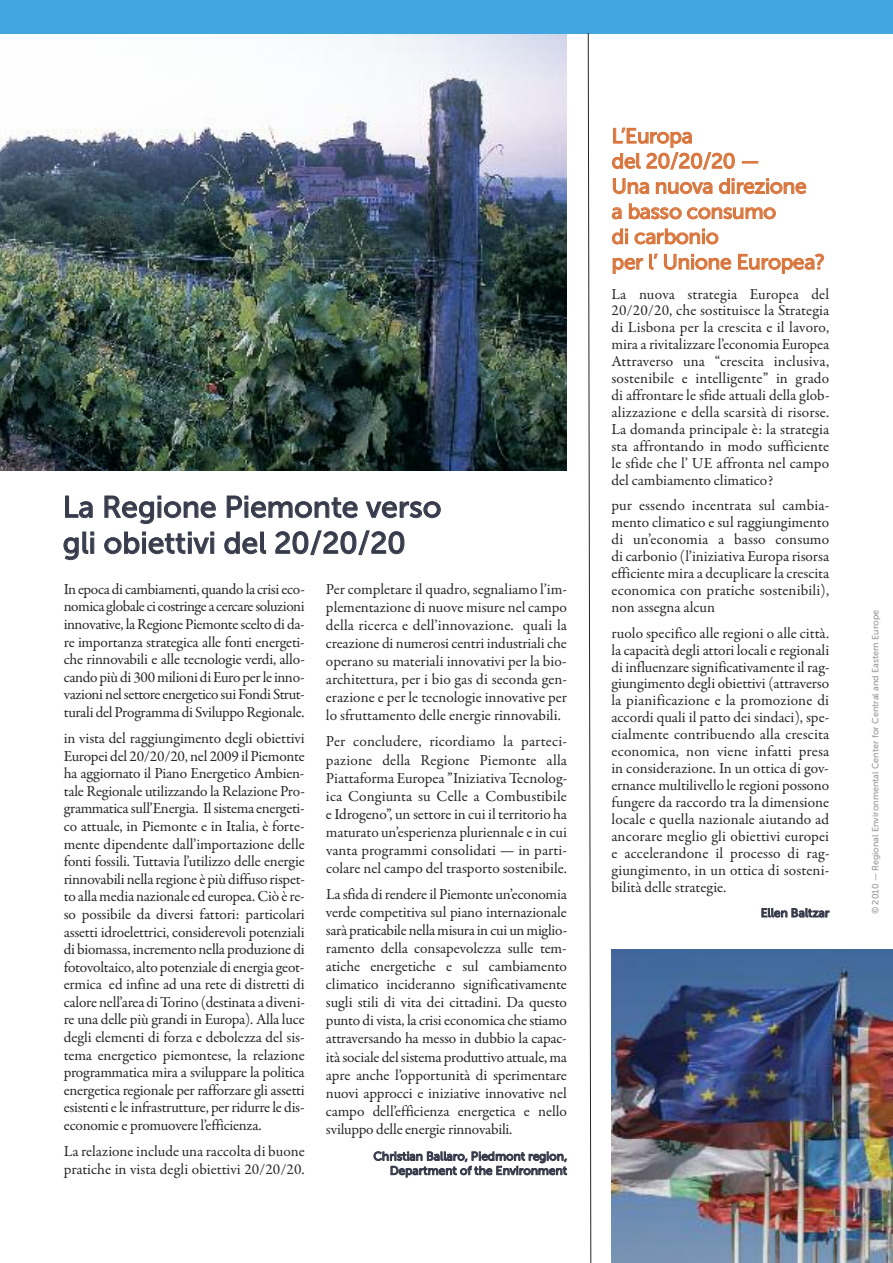
<style>
.page{position:relative;width:893px;height:1263px;background:#fff}
.page>*{position:absolute;margin:0;border:0;box-sizing:border-box;transform-origin:0 0}
.t1{font:30px/36px "Museo Sans 500";color:#363a4a}
.t2{font:21px/25.2px "Museo Sans 500";letter-spacing:-.015em;color:#d9753c}
.t3{font:15.3px/17px "Garamond Premr Pro";letter-spacing:-.005em;color:#272627;text-align:justify}
.t4{font:12px/14.2px "Museo Sans 500";color:#363a4a;text-align:right}
.t5{font:9px "Museo Sans 500";color:#999}
</style>
<div class="page">
<img style="left:0;top:34px;width:567px;height:437px">
<div style="left:0;top:0;width:893px;height:34px;background:#42a7df"></div>
<img style="left:611px;top:949px;width:282px;height:314px">
<svg style="left:587px;top:33px;width:5px;height:1230px"></svg>
<h1 class="t1" style="left:63px;top:489px;width:380px">La Regione Piemonte verso gli obiettivi del 20/20/20</h1>
<p class="t3" style="left:64px;top:581px;width:243px;line-height:17.5px">Inepoca dicambiamenti, quando lacrisieco&shy;nomica globalecicostringeacercaresoluzioni innovative, laRegionePiemontescelto di da&shy;re importanza strategica alle fonti energeti&shy;che rinnovabili e alle tecnologie verdi, allo&shy;cando più di 300milioni diEuro perleinno&shy;vazioninelsettoreenergetico suiFondi Strut&shy;turali delProgramma di SviluppoRegionale.</p>
<p class="t3" style="left:64px;top:731px;width:243px;line-height:17.5px">in vista del raggiungimento degli obiettivi Europei del 20/20/20, nel 2009 il Piemonte ha aggiornato il Piano Energetico Ambien&shy;tale Regionale utilizzando la Relazione Pro&shy;grammatica sull’Energia. Il sistema energeti&shy;co attuale, in Piemonte e in Italia, è forte&shy;mente dipendente dall’importazione delle fonti fossili. Tuttavia l’utilizzo delle energie rinnovabili nellaregioneè più diffuso rispet&shy;to allamedia nazionaleed europea.Ciò ère&shy;so possibile da diversi fattori: particolari assetti idroelettrici, considerevoli potenziali di biomassa, incremento nella produzione di fotovoltaico,alto potenziale dienergia geot&shy;ermica ed infine ad una rete di distretti di calore nell’area di Torino (destinataa diveni&shy;re una delle più grandi in Europa). Alla luce degli elementi di forza e debolezza del sis&shy;tema energetico piemontese, la relazione programmatica mira a sviluppare la politica energetica regionale per rafforzare gli assetti esistenti e le infrastrutture, per ridurre le dis&shy;economie e promuovere l’efficienza.</p>
<p class="t3" style="left:64px;top:1144px;width:242px;line-height:17.5px">La relazione include una raccolta di buone pratiche in vista degli obiettivi 20/20/20.</p>
<p class="t3" style="left:326px;top:581px;width:242px;line-height:18px">Per completare il quadro, segnaliamo l’im&shy;plementazione di nuove misure nel campo della ricerca e dell’innovazione. quali la creazione di numerosi centri industriali che operano su materiali innovativi per la bio&shy;architettura, per i bio gas di seconda gen&shy;erazione e per le tecnologie innovative per lo sfruttamento delle energie rinnovabili.</p>
<p class="t3" style="left:326px;top:734px;width:243px;line-height:18px">Per concludere, ricordiamo la parteci&shy;pazione della Regione Piemonte alla Piattaforma Europea ”Iniziativa Tecnolog&shy;ica Congiunta su Celle a Combustibile e Idrogeno”, un settore in cui il territorio ha maturato un’esperienza pluriennale e in cui vanta programmi consolidati — in parti&shy;colare nel campo del trasporto sostenibile.</p>
<p class="t3" style="left:326px;top:887px;width:243px;line-height:18px">La sfida di rendere il Piemonte un’economia verde competitiva sul piano internazionale sarà praticabile nellamisurain cui unmiglio&shy;ramento della consapevolezza sulle tem&shy;atiche energetiche e sul cambiamento climatico incideranno significativamente sugli stili di vita dei cittadini. Da questo punto di vista, la crisi economica che stiamo attraversando ha messo in dubbio la capac&shy;ità sociale del sistema produttivo attuale, ma apre anche l’opportunità di sperimentare nuovi approcci e iniziative innovative nel campo dell’efficienza energetica e nello sviluppo delle energie rinnovabili.</p>
<p class="t4" style="left:373px;top:1149px;width:195px">Christian Ballaro, Piedmont region,<br>Department of the Environment</p>
<h2 class="t2" style="left:612px;top:123px;width:215px">L’Europa<br>del 20/20/20 —<br>Una nuova direzione<br>a basso consumo<br>di carbonio<br>per l’ Unione Europea?</h2>
<p class="t3" style="left:611px;top:287px;width:220px">La nuova strategia Europea del 20/20/20, che sostituisce la Strategia di Lisbona per la crescita e il lavoro, mira a rivitalizzare l’economia Europea Attraverso una “crescita inclusiva, sostenibile e intelligente” in grado di affrontare le sfide attuali della glob&shy;alizzazione e della scarsità di risorse.<br>La domanda principale è: la strategia sta affrontando in modo sufficiente le sfide che l’ UE affronta nel campo del cambiamento climatico?</p>
<p class="t3" style="left:611px;top:498px;width:219px">pur essendo incentrata sul cambia&shy;mento climatico e sul raggiungimento di un’economia a basso consumo di carbonio (l’iniziativa Europa risorsa efficiente mira a decuplicare la crescita economica con pratiche sostenibili), non assegna alcun</p>
<p class="t3" style="left:611px;top:626px;width:220px">ruolo specifico alle regioni o alle città. la capacità degli attori locali e regionali di influenzare significativamente il rag&shy;giungimento degli obiettivi (attraverso la pianificazione e la promozione di accordi quali il patto dei sindaci), spe&shy;cialmente contribuendo alla crescita economica, non viene infatti presa in considerazione. In un ottica di gov&shy;ernance multilivello le regioni possono fungere da raccordo tra la dimensione locale e quella nazionale aiutando ad ancorare meglio gli obiettivi europei e accelerandone il processo di rag&shy;giungimento, in un ottica di sosteni&shy;bilità delle strategie.</p>
<p class="t4" style="left:761px;top:906px;width:70px">Ellen Baltzar</p>
<p class="t5" style="left:870px;top:914px;width:306px;rotate:-90deg">© 2010 — Regional Environmental Center for Central and Eastern Europe</p>
</div>
